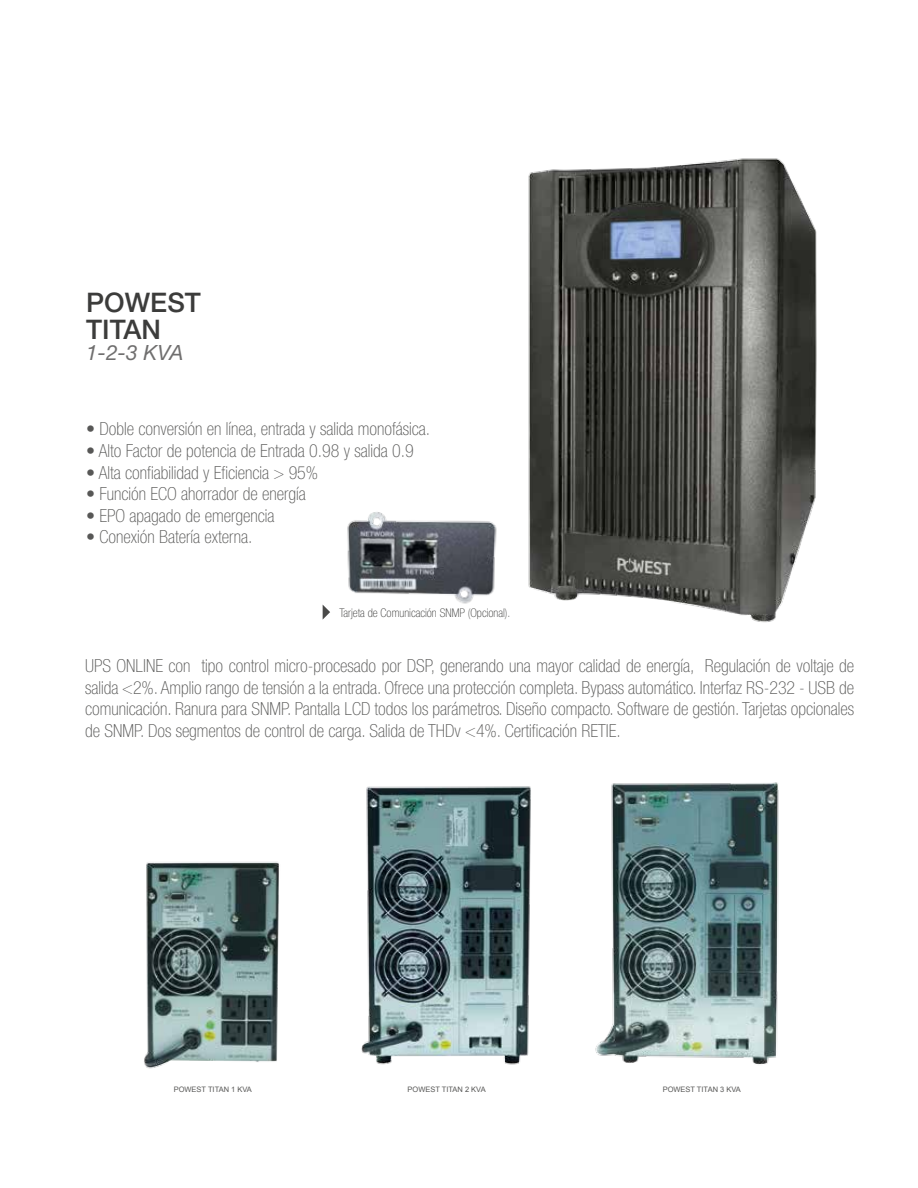
<style>
.page{position:relative;width:918px;height:1188px;background:#fff}
.page>*{position:absolute;margin:0;border:0;box-sizing:border-box;transform-origin:0 0}
.t1{font:500 27px/27px "Helvetica Neue LT Std";color:#3c3c3b}
.t2{font:italic 21px "Helvetica Neue LT Std";color:#706f6f}
.t3{font:100 condensed 18px/21.6px "Helvetica Neue LT Std";color:#575756;text-align:justify}
.t4{font:100 condensed 12px "Helvetica Neue LT Std";color:#3c3c3b}
.t5{font:7.5px "Arial";color:#575756}
</style>
<div class="page">
<img style="left:144px;top:861px;width:135px;height:208px">
<img style="left:361px;top:786px;width:170px;height:279px">
<img style="left:595px;top:782px;width:184px;height:283px">
<img style="left:347px;top:512px;width:150px;height:92px">
<img style="left:528px;top:158px;width:289px;height:465px">
<svg style="left:323px;top:605px;width:7px;height:14px"></svg>
<h1 class="t1" style="left:86px;top:289px;width:116px">POWEST<br>TITAN</h1>
<p class="t2" style="left:86px;top:340px;width:99px">1-2-3 KVA</p>
<p class="t3" style="left:86px;top:418px;width:345px">• Doble conversión en línea, entrada y salida monofásica.</p>
<p class="t3" style="left:86px;top:440px;width:329px">• Alto Factor de potencia de Entrada 0.98 y salida 0.9</p>
<p class="t3" style="left:86px;top:461px;width:233px">• Alta confiabilidad y Eficiencia &gt; 95%</p>
<p class="t3" style="left:86px;top:483px;width:221px">• Función ECO ahorrador de energía</p>
<p class="t3" style="left:86px;top:505px;width:190px">• EPO apagado de emergencia</p>
<p class="t3" style="left:86px;top:526px;width:168px">• Conexión Batería externa.</p>
<p class="t4" style="left:339px;top:606px;width:173px">Tarjeta de Comunicación SNMP (Opcional).</p>
<p class="t3" style="left:85px;top:655px;width:771px">UPS ONLINE con tipo control micro-procesado por DSP, generando una mayor calidad de energía, Regulación de voltaje de salida &lt;2%. Amplio rango de tensión a la entrada. Ofrece una protección completa. Bypass automático. Interfaz RS-232 - USB de comunicación. Ranura para SNMP. Pantalla LCD todos los parámetros. Diseño compacto. Software de gestión. Tarjetas opcionales de SNMP. Dos segmentos de control de carga. Salida de THDv &lt;4%. Certificación RETIE.</p>
<p class="t5" style="left:174px;top:1085px;width:80px">POWEST TITAN 1 KVA</p>
<p class="t5" style="left:408px;top:1085px;width:80px">POWEST TITAN 2 KVA</p>
<p class="t5" style="left:663px;top:1085px;width:80px">POWEST TITAN 3 KVA</p>
</div>
